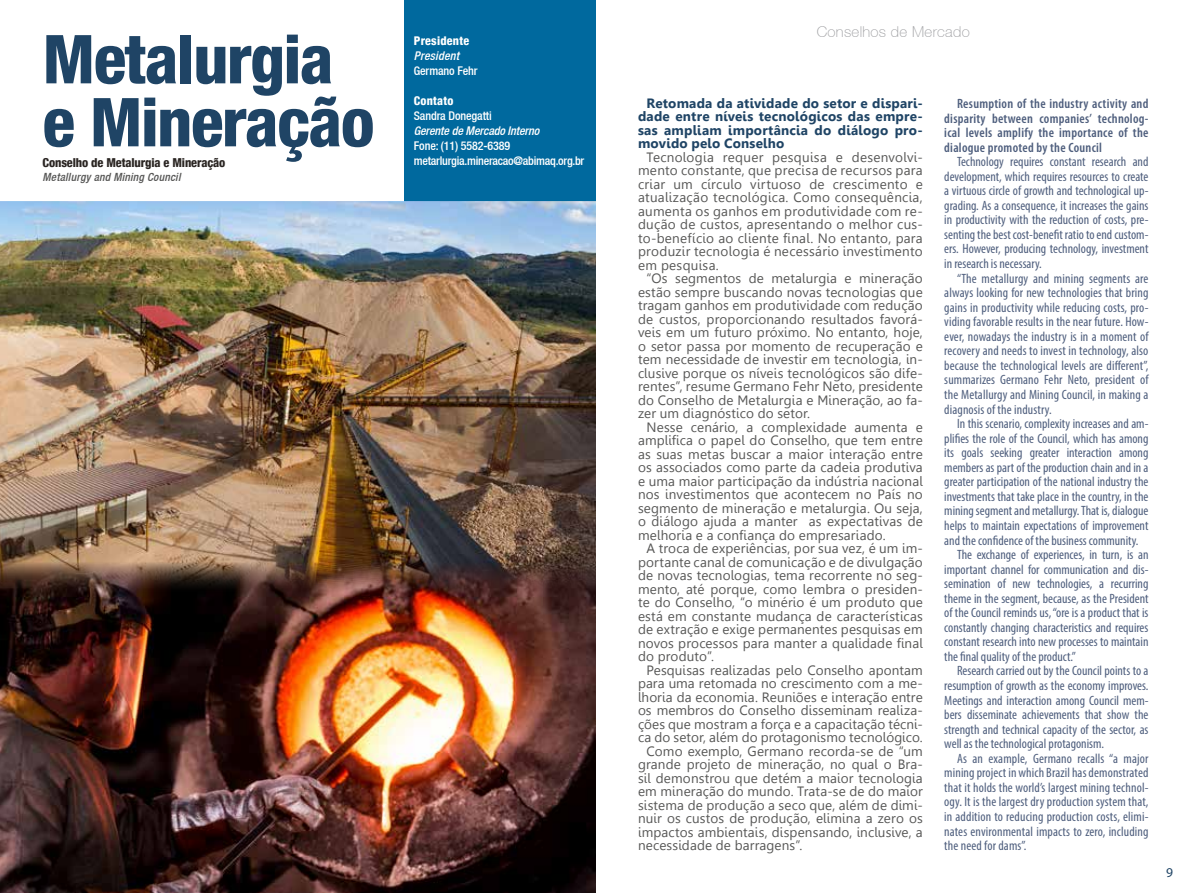
<style>
.page{position:relative;width:1191px;height:893px;background:#fff}
.page>*{position:absolute;margin:0;border:0;box-sizing:border-box;transform-origin:0 0}
.t1{font:800 condensed 67.5px/63px "Helvetica 87";letter-spacing:-.02em;color:#1f4465}
.t2{font:100 15px "Helvetica 35";letter-spacing:.02em;color:#999a9d}
.t3{font:13.5px/13.5px "Gisha";letter-spacing:.01em;color:#575756;text-align:justify}
.t4{font:condensed 13.5px/14.5px "Myriad Pro";color:#4e5e7d;text-align:justify}
.t5{font:600 condensed 13.5px/14.4px "Myriad Pro";letter-spacing:.02em;color:#4e5e7d;text-align:justify}
.t6{font:700 13.5px/13.5px "Gisha";letter-spacing:.015em;color:#1f4465;text-align:justify}
.t7{font:13.5px "Myriad Pro";color:#1f4465}
.t8{font:800 condensed 12.3px "Helvetica 87";letter-spacing:-.01em;color:#2a2522}
.t9{font:500 condensed 12px/15px "Helvetica Neue";letter-spacing:-.01em;color:#fff}
.t10{font:italic 500 condensed 12px "Helvetica Neue";letter-spacing:-.01em;color:#fff}
.t11{font:800 condensed 12px "Helvetica 87";letter-spacing:.02em;color:#fff}
.t12{font:italic 500 condensed 12px "Helvetica Neue";letter-spacing:.02em;color:#fff}
.t13{font:italic 500 condensed 11.25px "Helvetica Neue";letter-spacing:.02em;color:#575756}
</style>
<div class="page">
<div style="left:404px;top:0;width:191px;height:208px;background:#00699e"></div>
<img style="left:0;top:594px;width:595px;height:299px">
<img style="left:0;top:202px;width:595px;height:392px">
<h1 class="t1" style="left:43px;top:27px;width:333px">Metalurgia e Mineração</h1>
<p class="t8" style="left:43px;top:155px;width:184px">Conselho de Metalurgia e Mineração</p>
<p class="t13" style="left:43px;top:171px;width:139px">Metallurgy and Mining Council</p>
<p class="t11" style="left:414px;top:33px;width:57px">Presidente</p>
<p class="t12" style="left:414px;top:49px;width:47px">President</p>
<p class="t9" style="left:414px;top:63px;width:65px">Germano Fehr</p>
<p class="t11" style="left:414px;top:93px;width:41px">Contato</p>
<p class="t9" style="left:414px;top:108px;width:79px">Sandra Donegatti</p>
<p class="t10" style="left:414px;top:124px;width:127px">Gerente de Mercado Interno</p>
<p class="t9" style="left:414px;top:138px;width:172px">Fone: (11) 5582-6389 metarlurgia.mineracao@abimaq.org.br</p>
<p class="t2" style="left:816px;top:23px;width:154px">Conselhos de Mercado</p>
<p class="t6" style="left:638px;top:97px;width:286px;text-indent:8px">Retomada da atividade do setor e dispari&shy;dade entre níveis tecnológicos das empre&shy;sas ampliam importância do diálogo pro&shy;movido pelo Conselho</p>
<p class="t3" style="left:638px;top:150px;width:286px;text-indent:9px">Tecnologia requer pesquisa e desenvolvi&shy;mento constante, que precisa de recursos para criar um círculo virtuoso de crescimento e atualização tecnológica. Como consequência, aumenta os ganhos em produtividade com re&shy;dução de custos, apresentando o melhor cus&shy;to-benefício ao cliente final. No entanto, para produzir tecnologia é necessário investimento em pesquisa.</p>
<p class="t3" style="left:638px;top:272px;width:286px;text-indent:9px">“Os segmentos de metalurgia e mineração estão sempre buscando novas tecnologias que tragam ganhos em produtividade com redução de custos, proporcionando resultados favorá&shy;veis em um futuro próximo. No entanto, hoje, o setor passa por momento de recuperação e tem necessidade de investir em tecnologia, in&shy;clusive porque os níveis tecnológicos são dife&shy;rentes”, resume Germano Fehr Neto, presidente do Conselho de Metalurgia e Mineração, ao fa&shy;zer um diagnóstico do setor.</p>
<p class="t3" style="left:638px;top:420px;width:286px;text-indent:9px">Nesse cenário, a complexidade aumenta e amplifica o papel do Conselho, que tem entre as suas metas buscar a maior interação entre os associados como parte da cadeia produtiva e uma maior participação da indústria nacional nos investimentos que acontecem no País no segmento de mineração e metalurgia. Ou seja, o diálogo ajuda a manter as expectativas de melhoria e a confiança do empresariado.</p>
<p class="t3" style="left:638px;top:542px;width:286px;text-indent:9px">A troca de experiências, por sua vez, é um im&shy;portante canal de comunicação e de divulgação de novas tecnologias, tema recorrente no seg&shy;mento, até porque, como lembra o presiden&shy;te do Conselho, “o minério é um produto que está em constante mudança de características de extração e exige permanentes pesquisas em novos processos para manter a qualidade final do produto”.</p>
<p class="t3" style="left:646px;top:663px;width:278px">Pesquisas realizadas pelo Conselho apontam</p>
<p class="t3" style="left:638px;top:677px;width:286px">para uma retomada no crescimento com a me-</p>
<p class="t3" style="left:638px;top:690px;width:286px">lhoria da economia. Reuniões e interação entre</p>
<p class="t3" style="left:638px;top:704px;width:286px">os membros do Conselho disseminam realiza-</p>
<p class="t3" style="left:638px;top:717px;width:286px">ções que mostram a força e a capacitação técni-</p>
<p class="t3" style="left:638px;top:731px;width:286px">ca do setor, além do protagonismo tecnológico.</p>
<p class="t3" style="left:646px;top:744px;width:278px">Como exemplo, Germano recorda-se de “um</p>
<p class="t3" style="left:638px;top:758px;width:286px">grande projeto de mineração, no qual o Bra-</p>
<p class="t3" style="left:638px;top:771px;width:286px">sil demonstrou que detém a maior tecnologia</p>
<p class="t3" style="left:638px;top:785px;width:286px">em mineração do mundo. Trata-se de do maior</p>
<p class="t3" style="left:638px;top:798px;width:286px">sistema de produção a seco que, além de dimi-</p>
<p class="t3" style="left:638px;top:812px;width:286px">nuir os custos de produção, elimina a zero os</p>
<p class="t3" style="left:638px;top:825px;width:286px">impactos ambientais, dispensando, inclusive, a</p>
<p class="t3" style="left:638px;top:839px;width:166px">necessidade de barragens”.</p>
<p class="t5" style="left:944px;top:97px;width:206px;text-indent:13px">Resumption of the industry activity and disparity between companies’ technolog&shy;ical levels amplify the importance of the dialogue promoted by the Council</p>
<p class="t4" style="left:944px;top:154px;width:206px;text-indent:13px">Technology requires constant research and development, which requires resources to create a virtuous circle of growth and technological up&shy;grading. As a consequence, it increases the gains in productivity with the reduction of costs, pre&shy;senting the best cost-benefit ratio to end custom&shy;ers. However, producing technology, investment in research is necessary.</p>
<p class="t4" style="left:944px;top:271px;width:206px;text-indent:13px">“The metallurgy and mining segments are always looking for new technologies that bring gains in productivity while reducing costs, pro&shy;viding favorable results in the near future. How&shy;ever, nowadays the industry is in a moment of recovery and needs to invest in technology, also because the technological levels are different”, summarizes Germano Fehr Neto, president of the Metallurgy and Mining Council, in making a diagnosis of the industry.</p>
<p class="t4" style="left:957px;top:416px;width:193px">In this scenario, complexity increases and am-</p>
<p class="t4" style="left:944px;top:431px;width:206px">plifies the role of the Council, which has among</p>
<p class="t4" style="left:944px;top:445px;width:206px">its goals seeking greater interaction among</p>
<p class="t4" style="left:944px;top:460px;width:206px">members as part of the production chain and in a</p>
<p class="t4" style="left:944px;top:474px;width:206px">greater participation of the national industry the</p>
<p class="t4" style="left:944px;top:489px;width:206px">investments that take place in the country, in the</p>
<p class="t4" style="left:944px;top:503px;width:206px">mining segment and metallurgy. That is, dialogue</p>
<p class="t4" style="left:944px;top:518px;width:206px">helps to maintain expectations of improvement</p>
<p class="t4" style="left:944px;top:533px;width:196px">and the confidence of the business community.</p>
<p class="t4" style="left:957px;top:547px;width:193px">The exchange of experiences, in turn, is an</p>
<p class="t4" style="left:944px;top:562px;width:206px">important channel for communication and dis-</p>
<p class="t4" style="left:944px;top:576px;width:206px">semination of new technologies, a recurring</p>
<p class="t4" style="left:944px;top:591px;width:206px">theme in the segment, because, as the President</p>
<p class="t4" style="left:944px;top:605px;width:206px">of the Council reminds us, “ore is a product that is</p>
<p class="t4" style="left:944px;top:620px;width:206px">constantly changing characteristics and requires</p>
<p class="t4" style="left:944px;top:634px;width:206px">constant research into new processes to maintain</p>
<p class="t4" style="left:944px;top:649px;width:133px">the final quality of the product.”</p>
<p class="t4" style="left:957px;top:664px;width:193px">Research carried out by the Council points to a</p>
<p class="t4" style="left:944px;top:678px;width:206px">resumption of growth as the economy improves.</p>
<p class="t4" style="left:944px;top:693px;width:206px">Meetings and interaction among Council mem-</p>
<p class="t4" style="left:944px;top:707px;width:206px">bers disseminate achievements that show the</p>
<p class="t4" style="left:944px;top:722px;width:206px">strength and technical capacity of the sector, as</p>
<p class="t4" style="left:944px;top:736px;width:161px">well as the technological protagonism.</p>
<p class="t4" style="left:957px;top:751px;width:193px">As an example, Germano recalls “a major</p>
<p class="t4" style="left:944px;top:765px;width:206px">mining project in which Brazil has demonstrated</p>
<p class="t4" style="left:944px;top:780px;width:206px">that it holds the world’s largest mining technol-</p>
<p class="t4" style="left:944px;top:795px;width:206px">ogy. It is the largest dry production system that,</p>
<p class="t4" style="left:944px;top:809px;width:206px">in addition to reducing production costs, elimi-</p>
<p class="t4" style="left:944px;top:824px;width:206px">nates environmental impacts to zero, including</p>
<p class="t4" style="left:944px;top:838px;width:84px">the need for dams”.</p>
<p class="t7" style="left:1166px;top:864px;width:8px">9</p>
</div>
